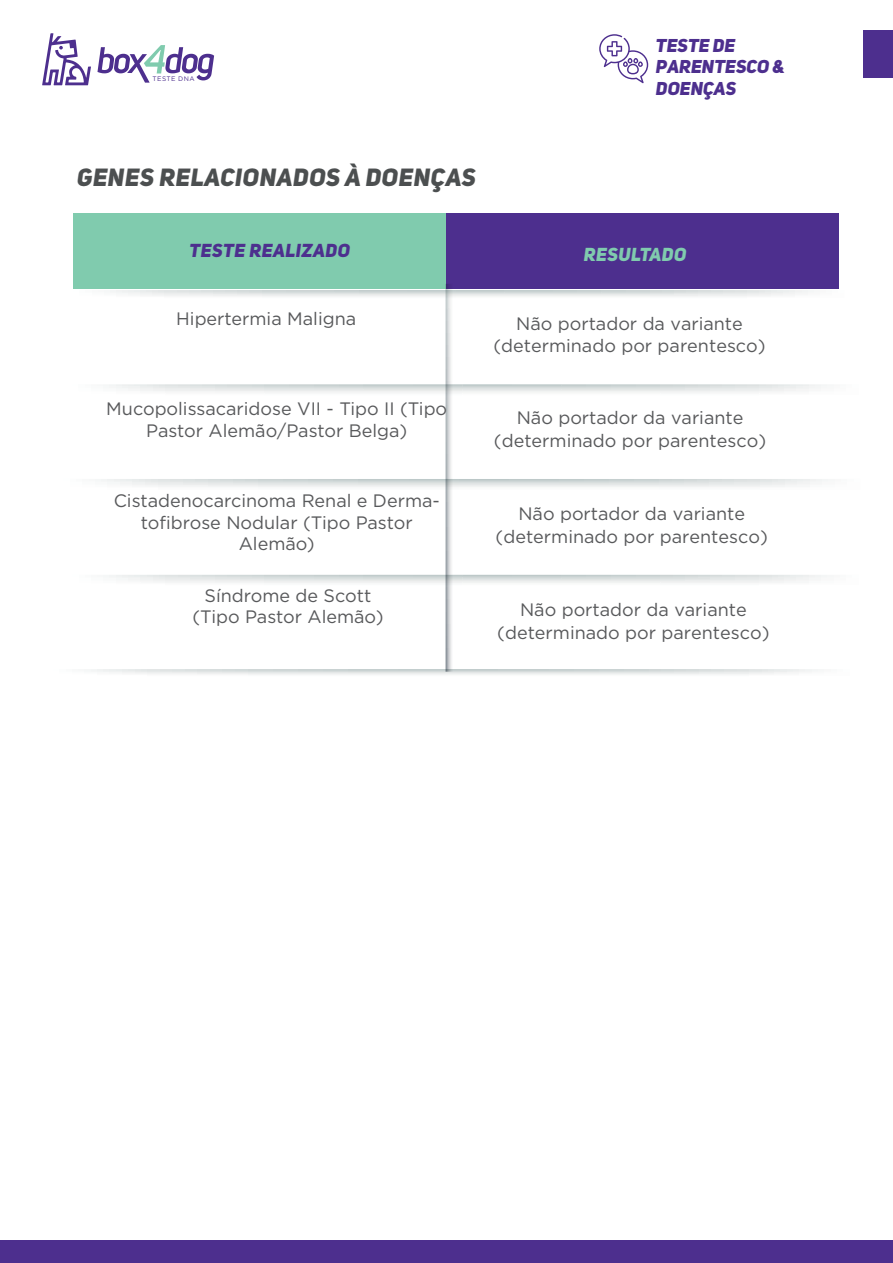
<style>
.page{position:relative;width:893px;height:1263px;background:#fff}
.page>*{position:absolute;margin:0;border:0;box-sizing:border-box;transform-origin:0 0}
.t1{font:24.6px "Uni Sans Heavy Italic CAPS";letter-spacing:.02em;color:#4c4f50}
.t2{font:18.6px "Uni Sans Heavy Italic CAPS";letter-spacing:.02em;color:#4d2f8e}
.t3{font:18.6px "Uni Sans Heavy Italic CAPS";letter-spacing:.02em;color:#80cbae}
.t4{font:18.45px/21.5px "Uni Sans Heavy Italic CAPS";color:#4d2f8e}
.t5{font:18px/21.6px "Gotham";color:#58595b;text-align:center}
.t6{font:6.6px "Gotham";letter-spacing:.06em;color:#4d2f8e}
</style>
<div class="page">
<div style="left:0;top:1241px;width:893px;height:22px;background:#4d2f8e"></div>
<svg style="left:42px;top:33px;width:49px;height:52px"></svg>
<svg style="left:97px;top:45px;width:117px;height:38px"></svg>
<div style="left:864px;top:30px;width:29px;height:48px;background:#4d2f8e"></div>
<svg style="left:599px;top:34px;width:49px;height:49px"></svg>
<div style="left:446px;top:214px;width:393px;height:75px;background:#4d2f8e"></div>
<div style="left:73px;top:214px;width:373px;height:75px;background:#80cbae"></div>
<svg style="left:91px;top:284px;width:737px;height:391px"></svg>
<p class="t6" style="left:153px;top:75px;width:43px">TESTE DNA</p>
<h1 class="t1" style="left:77px;top:162px;width:400px">GENES RELACIONADOS À DOENÇAS</h1>
<p class="t4" style="left:656px;top:34px;width:130px">TESTE DE<br>PARENTESCO &amp;<br>DOENÇAS</p>
<p class="t2" style="left:189px;top:239px;width:162px">TESTE REALIZADO</p>
<p class="t3" style="left:584px;top:243px;width:104px">RESULTADO</p>
<p class="t5" style="left:176px;top:308px;width:181px">Hipertermia Maligna</p>
<p class="t5" style="left:106px;top:398px;width:342px">Mucopolissacaridose VII - Tipo II (Tipo<br>Pastor Alemão/Pastor Belga)</p>
<p class="t5" style="left:114px;top:490px;width:328px">Cistadenocarcinoma Renal e Derma&shy;tofibrose Nodular (Tipo Pastor<br>Alemão)</p>
<p class="t5" style="left:192px;top:584px;width:193px">Síndrome de Scott (Tipo Pastor Alemão)</p>
<p class="t5" style="left:493px;top:311px;width:274px;line-height:22.8px">Não portador da variante (determinado por parentesco)</p>
<p class="t5" style="left:494px;top:406px;width:274px;line-height:22.8px">Não portador da variante (determinado por parentesco)</p>
<p class="t5" style="left:496px;top:502px;width:274px;line-height:22.8px">Não portador da variante (determinado por parentesco)</p>
<p class="t5" style="left:497px;top:598px;width:274px;line-height:22.8px">Não portador da variante (determinado por parentesco)</p>
</div>
